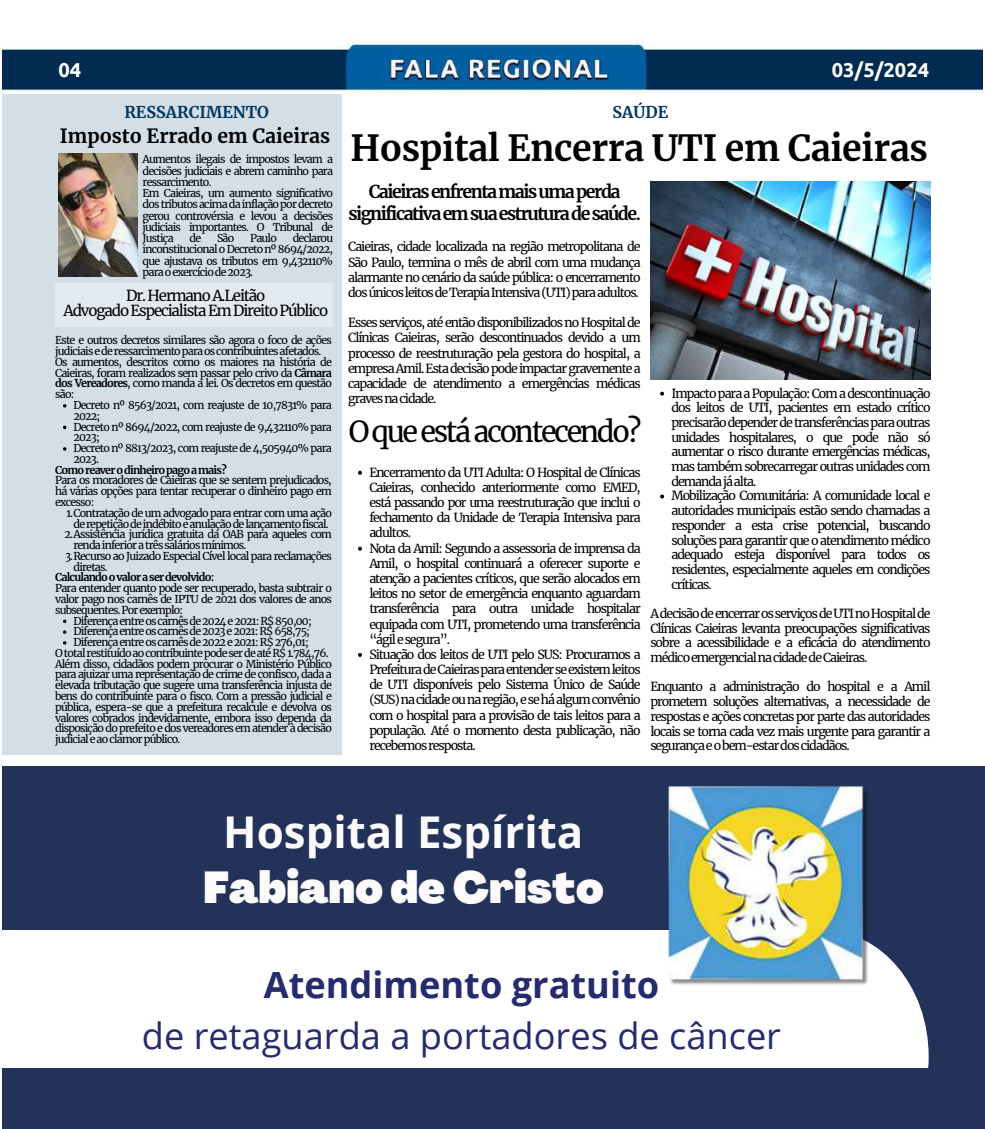
<style>
.page{position:relative;width:985px;height:1129px;background:#fff}
.page>*{position:absolute;margin:0;border:0;box-sizing:border-box;transform-origin:0 0}
.t1{font:700 43.75px "Open Sans";color:#fcfafa}
.t2{font:900 43.75px "Agrandir";color:#fcfafa}
.t3{font:36.23px "Open Sans";color:#262a6e}
.t4{font:700 36.23px "Open Sans";color:#262a6e}
.t5{font:700 35.52px "Merriweather";letter-spacing:-.01em;color:#000}
.t6{font:28.7px "Merriweather";letter-spacing:-.08em;color:#000}
.t7{font:700 20.12px "Ubuntu";color:#fff}
.t8{font:700 19.43px "Merriweather";color:#000}
.t9{font:700 17.68px/21.5px "Merriweather";letter-spacing:-.08em;color:#000;text-align:center}
.t10{font:700 16.1px "Merriweather";color:#003861}
.t11{font:15.05px/15.8px "Merriweather";letter-spacing:-.075em;color:#000;text-align:center}
.t12{font:12.42px/15.2px "Merriweather";letter-spacing:-.08em;color:#000;text-align:justify}
.t13{font:10.67px/10.8px "Merriweather";letter-spacing:-.075em;color:#000}
.t14{font:700 10.67px "Merriweather";letter-spacing:-.075em;color:#000}
.s1{font-weight:700}
</style>
<div class="page">
<img style="left:3px;top:40px;width:979px;height:58px">
<div style="left:3px;top:767px;width:981px;height:362px;background:#233259"></div>
<svg style="left:834px;top:942px;width:94px;height:126px"></svg>
<div style="left:3px;top:930px;width:831px;height:140px;background:#fff"></div>
<img style="left:668px;top:786px;width:201px;height:201px">
<div style="left:3px;top:1068px;width:966px;height:61px;background:#233259"></div>
<div style="left:3px;top:94px;width:338px;height:661px;background:#d3dee7"></div>
<img style="left:59px;top:153px;width:78px;height:124px">
<img style="left:650px;top:182px;width:279px;height:198px">
<svg style="left:358px;top:471px;width:4px;height:4px"></svg>
<svg style="left:358px;top:547px;width:4px;height:4px"></svg>
<svg style="left:358px;top:653px;width:4px;height:4px"></svg>
<svg style="left:63px;top:447px;width:3px;height:4px"></svg>
<svg style="left:63px;top:630px;width:3px;height:4px"></svg>
<svg style="left:660px;top:392px;width:4px;height:4px"></svg>
<svg style="left:660px;top:494px;width:4px;height:4px"></svg>
<div style="left:55px;top:284px;width:277px;height:43px;background:#e3eaef"></div>
<h3 class="t7" style="left:59px;top:58px;width:24px">04</h3>
<h3 class="t7" style="left:831px;top:58px;width:99px">03/5/2024</h3>
<p class="t10" style="left:124px;top:103px;width:146px">RESSARCIMENTO</p>
<h3 class="t8" style="left:60px;top:124px;width:272px">Imposto Errado em Caieiras</h3>
<p class="t13" style="left:143px;top:154px;width:192px">Aumentos ilegais de impostos levam a decisões judiciais e abrem caminho para ressarcimento.<br>Em Caieiras, um aumento significativo dos tributos acima da inflação por decreto gerou controvérsia e levou a decisões judiciais importantes. O Tribunal de<br>Justiça</p>
<p class="t13" style="left:143px;top:233px;width:192px;text-align:justify;text-indent:150px">declarou inconstitucional o Decreto nº 8694/2022, que ajustava os tributos em 9,432110% para o exercício de 2023.</p>
<p class="t11" style="left:63px;top:287px;width:266px">Dr. Hermano A.Leitão<br>Advogado Especialista Em Direito Público</p>
<p class="t13" style="left:189px;top:233px;width:13px">de</p>
<p class="t13" style="left:217px;top:233px;width:19px">São</p>
<p class="t13" style="left:250px;top:233px;width:28px">Paulo</p>
<p class="t13" style="left:55px;top:335px;width:278px">Este e outros decretos similares são agora o foco de ações judiciais e de ressarcimento para os contribuintes afetados.<br>Os aumentos, descritos como os maiores na história de Caieiras, foram realizados sem passar pelo crivo da <span class="s1">Câmara dos Vereadores</span>, como manda a lei. Os decretos em questão são:</p>
<p class="t13" style="left:73px;top:400px;width:260px">Decreto nº 8563/2021, com reajuste de 10,7831% para<br>2022;<br>Decreto nº 8694/2022, com reajuste de 9,432110% para<br>2023;<br>Decreto nº 8813/2023, com reajuste de 4,505940% para<br>2023.</p>
<p class="t14" style="left:55px;top:463px;width:173px">Como reaver o dinheiro pago a mais?</p>
<p class="t13" style="left:55px;top:475px;width:278px;text-align:justify">Para os moradores de Caieiras que se sentem prejudicados, há várias opções para tentar recuperar o dinheiro pago em excesso:</p>
<p class="t13" style="left:66px;top:507px;width:267px">1.Contratação de um advogado para entrar com uma ação</p>
<p class="t13" style="left:73px;top:518px;width:257px">de repetição de indébito e anulação de lançamento fiscal.</p>
<p class="t13" style="left:65px;top:529px;width:269px">2.Assistência jurídica gratuita da OAB para aqueles com</p>
<p class="t13" style="left:73px;top:540px;width:174px">renda inferior a três salários mínimos.</p>
<p class="t13" style="left:65px;top:551px;width:268px">3.Recurso ao Juizado Especial Cível local para reclamações</p>
<p class="t13" style="left:73px;top:561px;width:36px">diretas.</p>
<p class="t14" style="left:55px;top:571px;width:161px">Calculando o valor a ser devolvido:</p>
<p class="t13" style="left:55px;top:583px;width:278px">Para entender quanto pode ser recuperado, basta subtrair o</p>
<p class="t13" style="left:55px;top:594px;width:278px">valor pago nos carnês de IPTU de 2021 dos valores de anos</p>
<p class="t13" style="left:55px;top:604px;width:130px">subsequentes. Por exemplo:</p>
<p class="t13" style="left:73px;top:615px;width:240px">Diferença entre os carnês de 2024 e 2021: R$ 850,00;</p>
<p class="t13" style="left:73px;top:626px;width:238px">Diferença entre os carnês de 2023 e 2021: R$ 658,75;</p>
<p class="t13" style="left:73px;top:637px;width:237px">Diferença entre os carnês de 2022 e 2021: R$ 276,01;</p>
<p class="t13" style="left:55px;top:648px;width:275px">O total restituído ao contribuinte pode ser de até R$ 1.784,76.</p>
<p class="t13" style="left:55px;top:658px;width:278px">Além disso, cidadãos podem procurar o Ministério Público</p>
<p class="t13" style="left:55px;top:669px;width:278px">para ajuizar uma representação de crime de confisco, dada a</p>
<p class="t13" style="left:55px;top:680px;width:278px">elevada tributação que sugere uma transferência injusta de</p>
<p class="t13" style="left:55px;top:691px;width:278px">bens do contribuinte para o fisco. Com a pressão judicial e</p>
<p class="t13" style="left:55px;top:701px;width:278px">pública, espera-se que a prefeitura recalcule e devolva os</p>
<p class="t13" style="left:55px;top:712px;width:278px">valores cobrados indevidamente, embora isso dependa da</p>
<p class="t13" style="left:55px;top:723px;width:278px">disposição do prefeito e dos vereadores em atender à decisão</p>
<p class="t13" style="left:55px;top:734px;width:127px">judicial e ao clamor público.</p>
<p class="t10" style="left:612px;top:103px;width:57px">SAÚDE</p>
<h3 class="t5" style="left:350px;top:126px;width:578px">Hospital Encerra UTI em Caieiras</h3>
<h3 class="t9" style="left:348px;top:181px;width:294px">Caieiras enfrenta mais uma perda significativa em sua estrutura de saúde.</h3>
<p class="t12" style="left:348px;top:239px;width:294px">Caieiras, cidade localizada na região metropolitana de São Paulo, termina o mês de abril com uma mudança alarmante no cenário da saúde pública: o encerramento dos únicos leitos de Terapia Intensiva (UTI) para adultos.</p>
<p class="t12" style="left:348px;top:315px;width:294px">Esses serviços, até então disponibilizados no Hospital de Clínicas Caieiras, serão descontinuados devido a um processo de reestruturação pela gestora do hospital, a empresa Amil. Esta decisão pode impactar gravemente a capacidade de atendimento a emergências médicas graves na cidade.</p>
<h3 class="t6" style="left:349px;top:414px;width:294px">O que está acontecendo?</h3>
<p class="t12" style="left:369px;top:465px;width:273px;text-align:left">Encerramento da UTI Adulta: O Hospital de Clínicas Caieiras, conhecido anteriormente como EMED, está passando por uma reestruturação que inclui o fechamento da Unidade de Terapia Intensiva para adultos.<br>Nota da Amil: Segundo a assessoria de imprensa da Amil, o hospital continuará a oferecer suporte e atenção a pacientes críticos, que serão alocados em leitos no setor de emergência enquanto aguardam transferência para outra unidade hospitalar equipada com UTI, prometendo uma transferência “ágil e segura”.<br>Situação dos leitos de UTI pelo SUS: Procuramos a Prefeitura de Caieiras para entender se existem leitos de UTI disponíveis pelo Sistema Único de Saúde (SUS) na cidade ou na região, e se há algum convênio com o hospital para a provisão de tais leitos para a população. Até o momento desta publicação, não recebemos resposta.</p>
<p class="t12" style="left:671px;top:386px;width:260px;line-height:14.7px;text-align:left">Impacto para a População: Com a descontinuação dos leitos de UTI, pacientes em estado crítico precisarão depender de transferências para outras unidades hospitalares, o que pode não só aumentar o risco durante emergências médicas, mas também sobrecarregar outras unidades com demanda já alta.<br>Mobilização Comunitária: A comunidade local e autoridades municipais estão sendo chamadas a responder a esta crise potencial, buscando soluções para garantir que o atendimento médico adequado esteja disponível para todos os residentes, especialmente aqueles em condições críticas.</p>
<p class="t12" style="left:650px;top:606px;width:282px;line-height:14.7px">A decisão de encerrar os serviços de UTI no Hospital de Clínicas Caieiras levanta preocupações significativas sobre a acessibilidade e a eficácia do atendimento médico emergencial na cidade de Caieiras.</p>
<p class="t12" style="left:650px;top:680px;width:282px;line-height:14.7px">Enquanto a administração do hospital e a Amil prometem soluções alternativas, a necessidade de respostas e ações concretas por parte das autoridades locais se torna cada vez mais urgente para garantir a segurança e o bem-estar dos cidadãos.</p>
<h1 class="t1" style="left:223px;top:801px;width:361px">Hospital Espírita</h1>
<h1 class="t2" style="left:203px;top:870px;width:402px">Fabiano de Cristo</h1>
<h2 class="t4" style="left:264px;top:959px;width:397px">Atendimento gratuito</h2>
<h2 class="t3" style="left:142px;top:1010px;width:640px">de retaguarda a portadores de câncer</h2>
</div>
